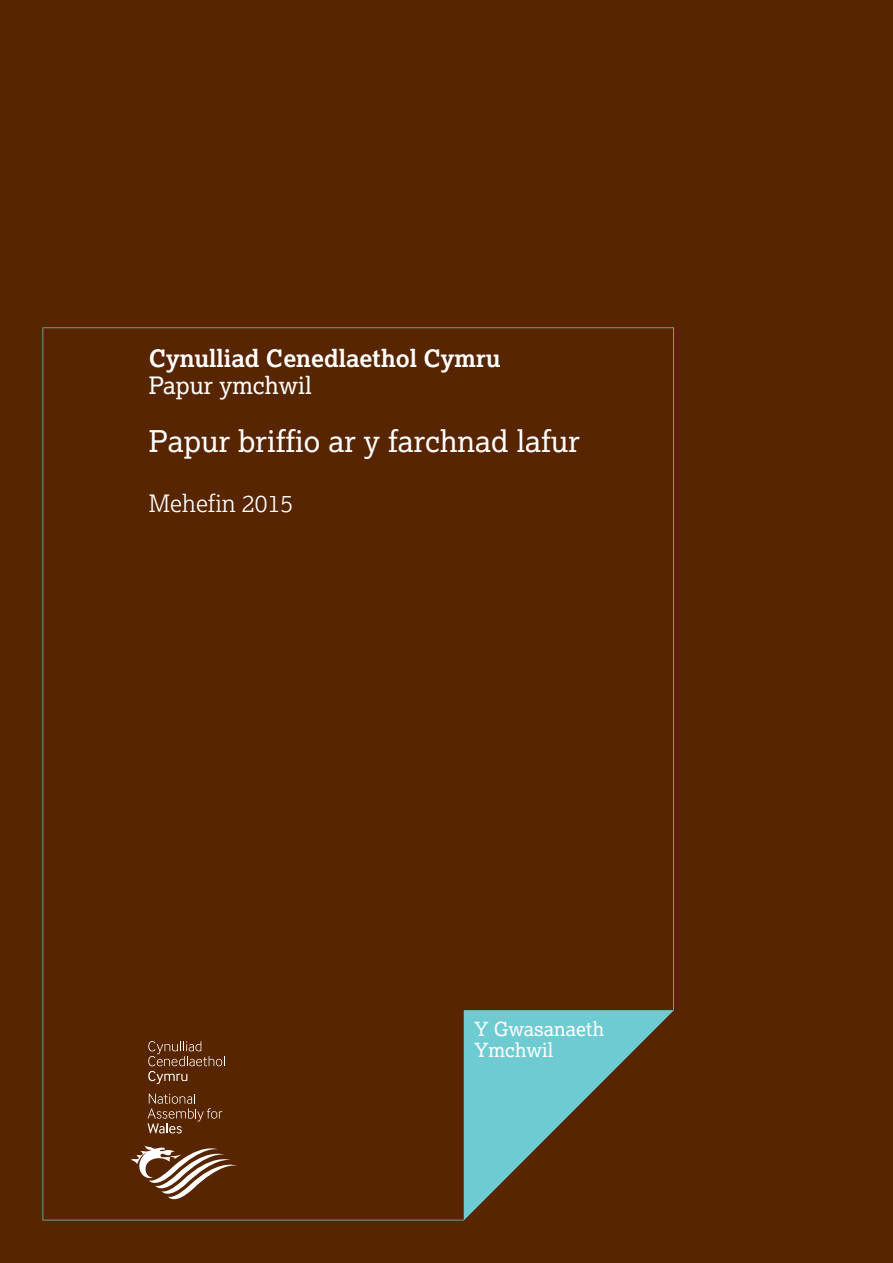
<style>
.page{position:relative;width:893px;height:1263px;background:#572500}
.page>*{position:absolute;margin:0;border:0;box-sizing:border-box;transform-origin:0 0}
.t1{font:30px "Cynulliad Serif";color:#fff}
.t2{font:700 24px "Cynulliad Serif";color:#fff}
.t3{font:24px "Cynulliad Serif";color:#fff}
.t4{font:24px "Cynulliad Serif Lt";color:#fff}
.t5{font:19.5px/21px "Cynulliad Serif";color:#fff}
.s1{font-style:inherit}
</style>
<div class="page">
<svg style="left:43px;top:327px;width:631px;height:893px"></svg>
<p class="t2" style="left:149px;top:343px;width:353px">Cynulliad Cenedlaethol Cymru</p>
<p class="t3" style="left:149px;top:370px;width:165px">Papur ymchwil</p>
<p class="t1" style="left:149px;top:423px;width:432px">Papur briffio ar y farchnad lafur</p>
<p class="t4" style="left:149px;top:489px;width:146px">Mehefin <span class="s1">201</span>5</p>
<p class="t5" style="left:475px;top:1018px;width:131px">Y Gwasanaeth<br>Ymchwil</p>
</div>
